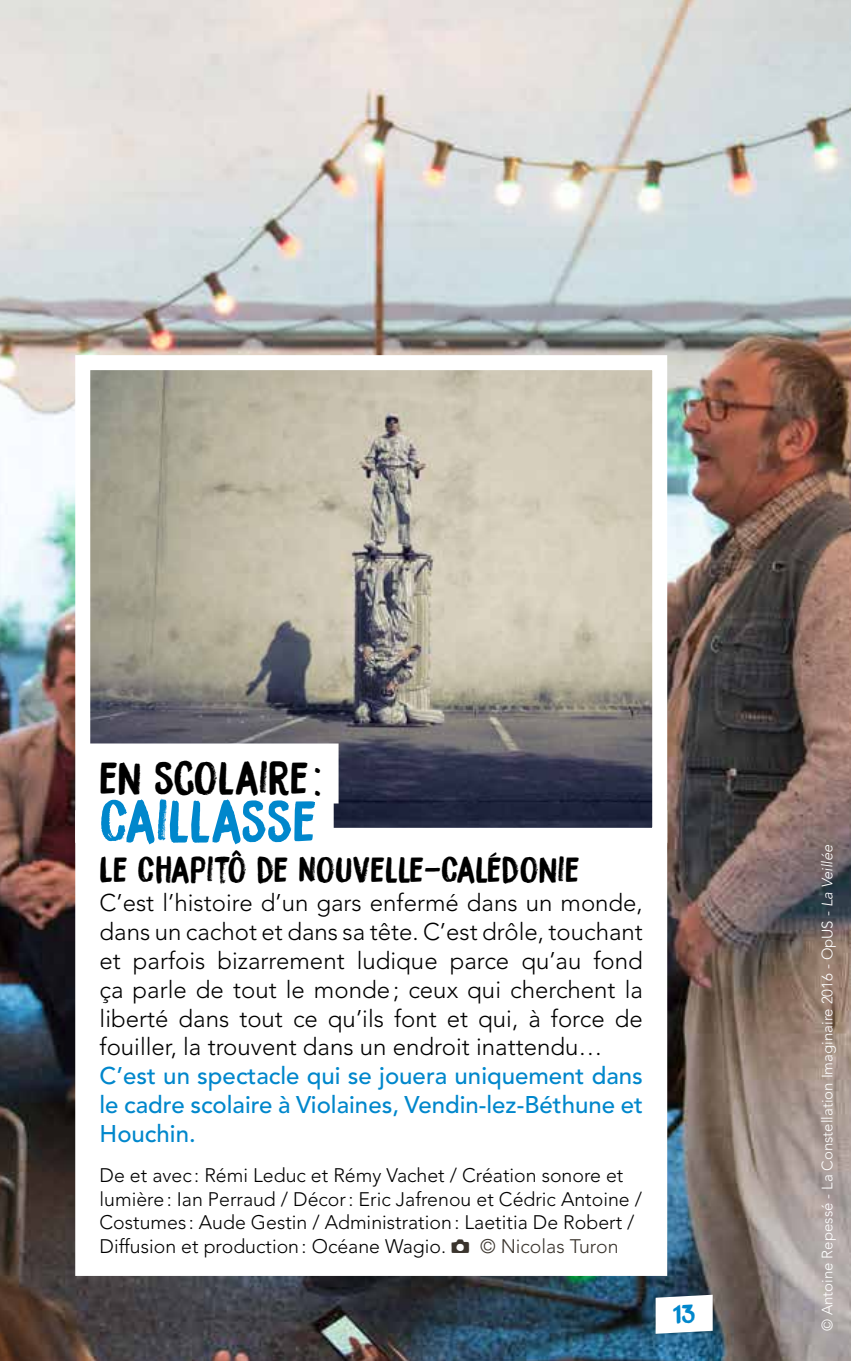
<style>
.page{position:relative;width:851px;height:1361px;background:#fff}
.page>*{position:absolute;margin:0;border:0;box-sizing:border-box;transform-origin:0 0}
.t1{font:54px "Bocadillo";color:#0087cc}
.t2{font:42px "Bocadillo";color:#000}
.t3{font:33px "Bocadillo";color:#000}
.t4{font:300 24px/28.8px "Avenir LT Pro";color:#000;text-align:justify}
.t5{font:500 24px/28.8px "Avenir LT Pro";color:#0087cc;text-align:justify}
.t6{font:300 19.5px/23.4px "Avenir LT Pro";color:#000}
.t7{font:300 19.5px "Avenir LT Pro";color:#3a342d}
.t8{font:300 15px "Avenir LT Pro";color:#fff}
.s1{font-style:italic}
</style>
<div class="page">
<img style="left:0;top:0;width:850px;height:1361px">
<svg style="left:68px;top:850px;width:606px;height:433px"></svg>
<svg style="left:68px;top:348px;width:606px;height:502px"></svg>
<div style="left:82px;top:743px;width:256px;height:60px;background:#fff"></div>
<div style="left:82px;top:791px;width:251px;height:60px;background:#fff"></div>
<div style="left:82px;top:837px;width:514px;height:54px;background:#fff"></div>
<svg style="left:451px;top:1238px;width:18px;height:14px"></svg>
<svg style="left:619px;top:1274px;width:129px;height:79px"></svg>
<h2 class="t2" style="left:99px;top:750px;width:223px">EN SCOLAIRE :</h2>
<h1 class="t1" style="left:99px;top:785px;width:218px">CAILLASSE</h1>
<h3 class="t3" style="left:99px;top:847px;width:481px">LE CHAPITÔ DE NOUVELLE-CALÉDONIE</h3>
<p class="t4" style="left:99px;top:889px;width:544px">C’est l’histoire d’un gars enfermé dans un monde, dans un cachot et dans sa tête. C’est drôle, touchant et parfois bizarrement ludique parce qu’au fond ça parle de tout le monde; ceux qui cherchent la liberté dans tout ce qu’ils font et qui, à force de fouiller, la trouvent dans un endroit inattendu…</p>
<p class="t5" style="left:99px;top:1062px;width:545px">C’est un spectacle qui se jouera uniquement dans le cadre scolaire à Violaines, Vendin-lez-Béthune et Houchin.</p>
<p class="t6" style="left:99px;top:1164px;width:544px">De et avec : Rémi Leduc et Rémy Vachet / Création sonore et lumière: Ian Perraud / Décor: Eric Jafrenou et Cédric Antoine / Costumes : Aude Gestin / Administration: Laetitia De Robert / Diffusion et production: Océane Wagio.</p>
<p class="t7" style="left:480px;top:1234px;width:140px">© Nicolas Turon</p>
<p class="t8" style="left:818px;top:1331px;width:488px;rotate:-90deg">© Antoine Repessé - La Constellation Imaginaire 2016 - OpUS - <span class="s1">La Veillée</span></p>
</div>
